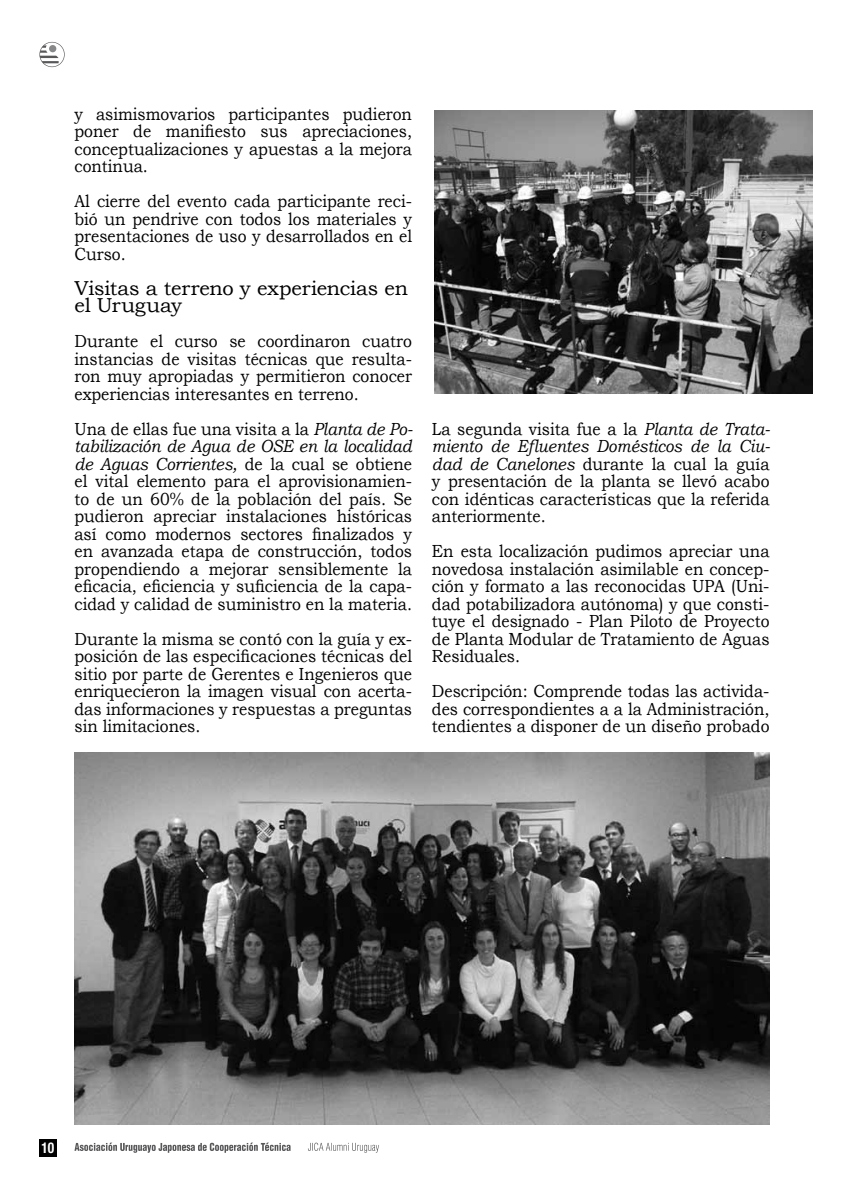
<style>
.page{position:relative;width:844px;height:1191px;background:#fff}
.page>*{position:absolute;margin:0;border:0;box-sizing:border-box;transform-origin:0 0}
.t1{font:20.12px/17.5px "Bookman Old Style";letter-spacing:-.01em;color:#000}
.t2{font:17.5px/17.5px "Bookman Old Style";color:#000;text-align:justify;scale:.9 1}
.t3{font:700 condensed 14.88px "Helvetica Neue LT Std";color:#fff;scale:.9 1}
.s1{font-style:italic}
</style>
<div class="page">
<svg style="left:39px;top:42px;width:26px;height:25px"></svg>
<svg style="left:308px;top:1142px;width:71px;height:10px"></svg>
<svg style="left:74px;top:1142px;width:216px;height:10px"></svg>
<div style="left:39px;top:1139px;width:18px;height:17px;background:#000"></div>
<img style="left:434px;top:110px;width:378px;height:283px">
<img style="left:74px;top:752px;width:695px;height:372px">
<p class="t2" style="left:74px;top:105px;width:376px">y asimismovarios participantes pudieron poner de manifiesto sus apreciaciones, conceptualizaciones y apuestas a la mejora continua.</p>
<p class="t2" style="left:74px;top:192px;width:376px">Al cierre del evento cada participante reci&shy;bió un pendrive con todos los materiales y presentaciones de uso y desarrollados en el Curso.</p>
<p class="t1" style="left:74px;top:279px;width:335px">Visitas a terreno y experiencias en el Uruguay</p>
<p class="t2" style="left:74px;top:332px;width:376px">Durante el curso se coordinaron cuatro instancias de visitas técnicas que resulta&shy;ron muy apropiadas y permitieron conocer experiencias interesantes en terreno.</p>
<p class="t2" style="left:74px;top:420px;width:377px">Una de ellas fue una visita a la <span class="s1">Planta de Po&shy;tabilización de Agua de OSE en la localidad de Aguas Corrientes,</span> de la cual se obtiene el vital elemento para el aprovisionamien&shy;to de un 60% de la población del país. Se pudieron apreciar instalaciones históricas así como modernos sectores finalizados y en avanzada etapa de construcción, todos propendiendo a mejorar sensiblemente la eficacia, eficiencia y suficiencia de la capa&shy;cidad y calidad de suministro en la materia.</p>
<p class="t2" style="left:74px;top:630px;width:376px">Durante la misma se contó con la guía y ex&shy;posición de las especificaciones técnicas del sitio por parte de Gerentes e Ingenieros que enriquecieron la imagen visual con acerta&shy;das informaciones y respuestas a preguntas sin limitaciones.</p>
<p class="t2" style="left:432px;top:420px;width:377px">La segunda visita fue a la <span class="s1">Planta de Trata&shy;miento de Efluentes Domésticos de la Ciu&shy;dad de Canelones</span> durante la cual la guía y presentación de la planta se llevó acabo con idénticas características que la referida anteriormente.</p>
<p class="t2" style="left:432px;top:542px;width:376px">En esta localización pudimos apreciar una novedosa instalación asimilable en concep&shy;ción y formato a las reconocidas UPA (Uni&shy;dad potabilizadora autónoma) y que consti&shy;tuye el designado - Plan Piloto de Proyecto de Planta Modular de Tratamiento de Aguas Residuales.</p>
<p class="t2" style="left:432px;top:682px;width:376px">Descripción: Comprende todas las activida&shy;des correspondientes a a la Administración, tendientes a disponer de un diseño probado</p>
<p class="t3" style="left:42px;top:1138px;width:16px">10</p>
</div>
